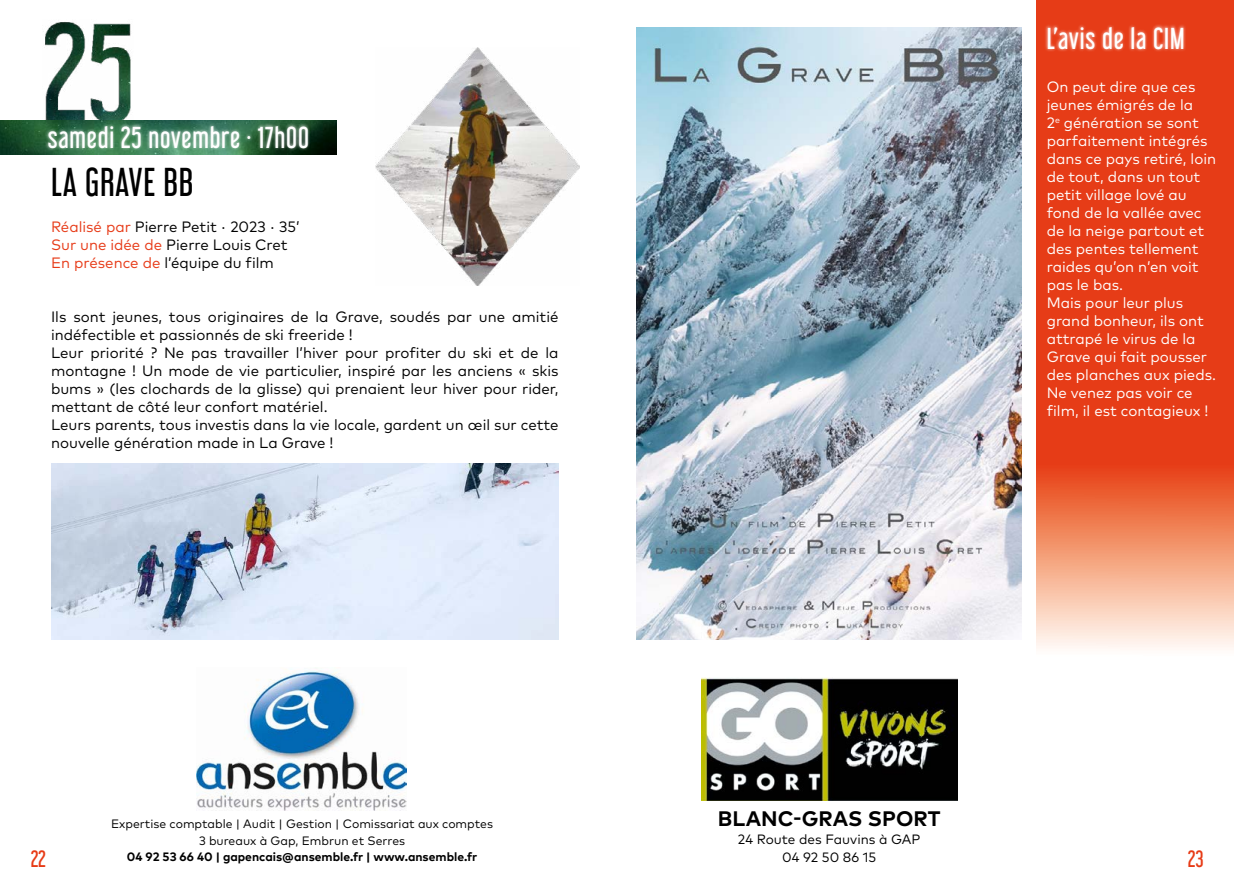
<style>
.page{position:relative;width:1234px;height:893px;background:#fff}
.page>*{position:absolute;margin:0;border:0;box-sizing:border-box;transform-origin:0 0}
.t1{font:36px "Libel Suit Rg";letter-spacing:.02em;color:#000}
.t2{font:27px "Libel Suit Rg";letter-spacing:.03em;color:#fff}
.t3{font:700 21px "Mark Pro";letter-spacing:.005em;color:#000}
.t4{font:21px "Libel Suit Rg";color:#e73b16}
.t5{font:15px/18px "Mark Pro";color:#000}
.t6{font:15px/18px "Mark Pro";color:#fff}
.t7{font:13.5px/18px "Mark Pro";color:#000;text-align:center}
.t8{font:12.15px/16.2px "Mark Pro";color:#000;text-align:center}
.t9{font:700 12.15px "Mark Pro";color:#000}
.s1{color:#e73b18}
</style>
<div class="page">
<img style="left:43px;top:22px;width:88px;height:98px">
<svg style="left:1036px;top:0;width:197px;height:648px;background:#ea5834"></svg>
<img style="left:0;top:120px;width:336px;height:34px">
<div style="left:45px;top:123px;width:265px;height:27px;background:#fff;opacity:.75"></div>
<div style="left:1044px;top:24px;width:142px;height:28px;background:#fff;opacity:.75"></div>
<img style="left:375px;top:48px;width:204px;height:238px">
<img style="left:636px;top:28px;width:385px;height:612px">
<img style="left:51px;top:464px;width:507px;height:176px">
<img style="left:196px;top:669px;width:210px;height:141px">
<img style="left:701px;top:677px;width:255px;height:123px">
<h2 class="t2" style="left:48px;top:115px;width:263px">samedi 25 novembre · 17h00</h2>
<h1 class="t1" style="left:51px;top:153px;width:144px">LA GRAVE BB</h1>
<p class="t5" style="left:51px;top:217px;width:250px"><span class="s1">Réalisé par</span> Pierre Petit · 2023 · 35’<br><span class="s1">Sur une idée de</span> Pierre Louis Cret<br><span class="s1">En présence de</span> l’équipe du film</p>
<p class="t5" style="left:51px;top:307px;width:509px">Ils sont jeunes, tous originaires de la Grave, soudés par une amitié indéfectible et passionnés de ski freeride !<br>Leur priorité ? Ne pas travailler l’hiver pour profiter du ski et de la montagne ! Un mode de vie particulier, inspiré par les anciens « skis bums » (les clochards de la glisse) qui prenaient leur hiver pour rider, mettant de côté leur confort matériel.<br>Leurs parents, tous investis dans la vie locale, gardent un œil sur cette nouvelle génération made in La Grave !</p>
<h2 class="t2" style="left:1046px;top:17px;width:139px">L’avis de la CIM</h2>
<p class="t6" style="left:1046px;top:76px;width:171px">On peut dire que ces jeunes émigrés de la<br>2<sup>e</sup> génération se sont parfaitement intégrés dans ce pays retiré, loin de tout, dans un tout petit village lové au fond de la vallée avec de la neige partout et des pentes tellement raides qu’on n’en voit pas le bas.<br>Mais pour leur plus grand bonheur, ils ont attrapé le virus de la<br>Grave qui fait pousser des planches aux pieds.<br>Ne venez pas voir ce film, il est contagieux !</p>
<h3 class="t3" style="left:717px;top:803px;width:224px">BLANC-GRAS SPORT</h3>
<p class="t7" style="left:737px;top:829px;width:184px">24 Route des Fauvins à GAP<br>04 92 50 86 15</p>
<p class="t8" style="left:111px;top:815px;width:383px">Expertise comptable | Audit | Gestion | Comissariat aux comptes<br>3 bureaux à Gap, Embrun et Serres</p>
<p class="t9" style="left:127px;top:847px;width:352px">04 92 53 66 40 | gapencais@ansemble.fr | www.ansemble.fr</p>
<h3 class="t4" style="left:31px;top:842px;width:17px">22</h3>
<h3 class="t4" style="left:1187px;top:842px;width:17px">23</h3>
</div>
